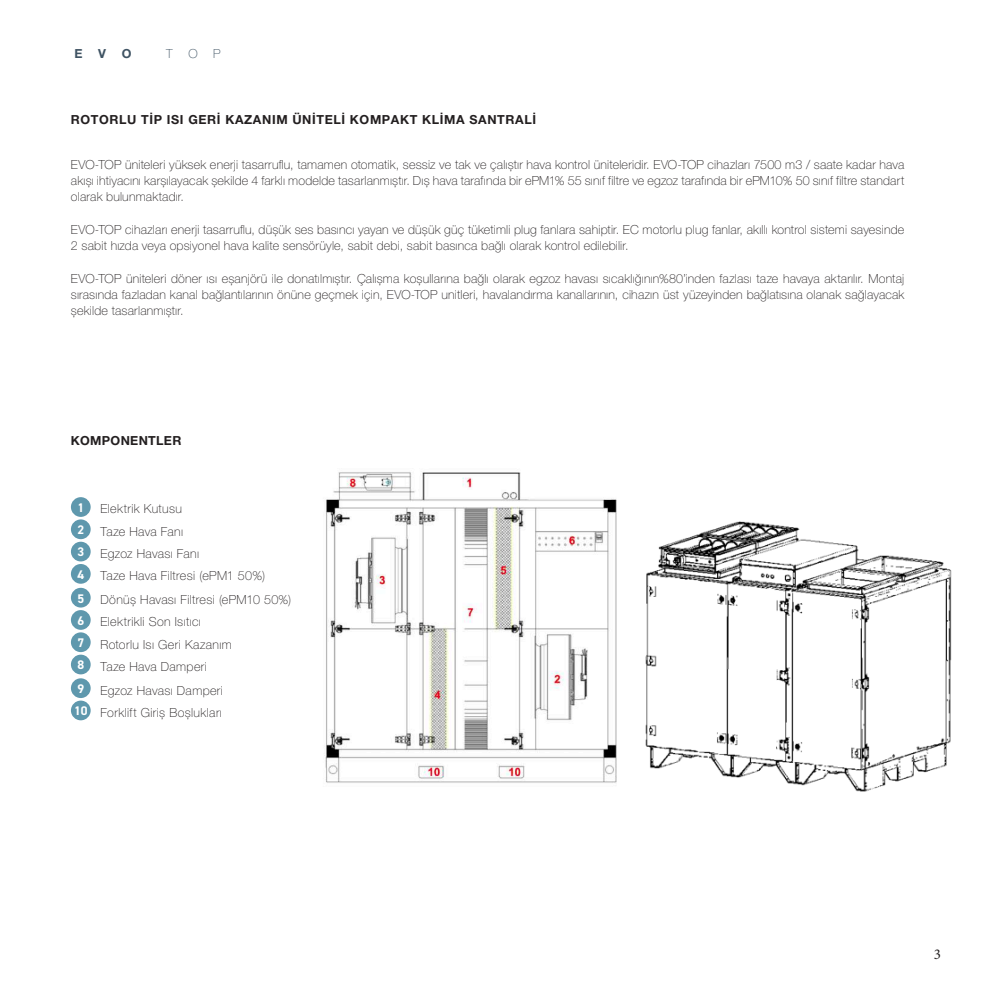
<style>
.page{position:relative;width:993px;height:993px;background:#fff}
.page>*{position:absolute;margin:0;border:0;box-sizing:border-box;transform-origin:0 0}
.t1{font:15px "Minion Pro";color:#231f20}
.t2{font:100 12.5px/16.2px "Helvetica Neue LT Pro";letter-spacing:.015em;color:#231f20;text-align:justify}
.t3{font:700 12.5px "Helvetica Neue LT Pro";letter-spacing:.05em;color:#231f20}
.t4{font:700 12.5px "Helvetica Neue LT Pro";letter-spacing:.025em;color:#231f20}
.t5{font:700 12.5px "DIN2014";color:#fff}
.t6{font:700 12.5px "Helvetica Neue LT Pro";color:#3f5363}
.t7{font:100 12.5px "Helvetica Neue LT Pro";color:#3f5363}
.s1{font-family:"DIN2014";font-weight:700;color:#fff}
</style>
<div class="page">
<div style="left:71px;top:497px;width:20px;height:19px;background:#5f98ad;border-radius:50%"></div>
<div style="left:71px;top:519px;width:20px;height:20px;background:#5f98ad;border-radius:50%"></div>
<div style="left:71px;top:541px;width:20px;height:20px;background:#5f98ad;border-radius:50%"></div>
<div style="left:71px;top:564px;width:20px;height:19px;background:#5f98ad;border-radius:50%"></div>
<div style="left:71px;top:678px;width:20px;height:19px;background:#5f98ad;border-radius:50%"></div>
<div style="left:71px;top:700px;width:20px;height:20px;background:#5f98ad;border-radius:50%"></div>
<img style="left:324px;top:472px;width:293px;height:311px">
<img style="left:645px;top:521px;width:307px;height:271px">
<div style="left:71px;top:587px;width:20px;height:20px;background:#5f98ad;border-radius:50%"></div>
<div style="left:71px;top:610px;width:20px;height:19px;background:#5f98ad;border-radius:50%"></div>
<div style="left:71px;top:632px;width:20px;height:20px;background:#5f98ad;border-radius:50%"></div>
<div style="left:71px;top:654px;width:20px;height:20px;background:#5f98ad;border-radius:50%"></div>
<p class="t6" style="left:74px;top:45px;width:10px">E</p>
<p class="t6" style="left:98px;top:45px;width:9px">V</p>
<p class="t6" style="left:122px;top:45px;width:11px">O</p>
<p class="t7" style="left:166px;top:46px;width:8px">T</p>
<p class="t7" style="left:188px;top:46px;width:11px">O</p>
<p class="t7" style="left:213px;top:46px;width:9px">P</p>
<p class="t3" style="left:71px;top:112px;width:466px">ROTORLU TİP ISI GERİ KAZANIM ÜNİTELİ KOMPAKT KLİMA SANTRALİ</p>
<p class="t2" style="left:71px;top:156px;width:834px">EVO-TOP üniteleri yüksek enerji tasarruflu, tamamen otomatik, sessiz ve tak ve çalıştır hava kontrol üniteleridir. EVO-TOP cihazları 7500 m3 / saate kadar hava akışı ihtiyacını karşılayacak şekilde 4 farklı modelde tasarlanmıştır. Dış hava tarafında bir ePM1% 55 sınıf filtre ve egzoz tarafında bir ePM10% 50 sınıf filtre standart olarak bulunmaktadır.</p>
<p class="t2" style="left:71px;top:221px;width:834px">EVO-TOP cihazları enerji tasarruflu, düşük ses basıncı yayan ve düşük güç tüketimli plug fanlara sahiptir. EC motorlu plug fanlar, akıllı kontrol sistemi sayesinde<br>2 sabit hızda veya opsiyonel hava kalite sensörüyle, sabit debi, sabit basınca bağlı olarak kontrol edilebilir.</p>
<p class="t2" style="left:71px;top:270px;width:834px">EVO-TOP üniteleri döner ısı eşanjörü ile donatılmıştır. Çalışma koşullarına bağlı olarak egzoz havası sıcaklığının%80’inden fazlası taze havaya aktarılır. Montaj sırasında fazladan kanal bağlantılarının önüne geçmek için, EVO-TOP unitleri, havalandırma kanallarının, cihazın üst yüzeyinden bağlatısına olanak sağlayacak şekilde tasarlanmıştır.</p>
<p class="t4" style="left:71px;top:433px;width:112px">KOMPONENTLER</p>
<p class="t5" style="left:77px;top:499px;width:8px">1</p>
<p class="t2" style="left:100px;top:500px;width:83px">Elektrik Kutusu</p>
<p class="t5" style="left:77px;top:521px;width:8px">2</p>
<p class="t2" style="left:100px;top:523px;width:84px">Taze Hava Fanı</p>
<p class="t5" style="left:77px;top:543px;width:8px">3</p>
<p class="t2" style="left:100px;top:545px;width:100px">Egzoz Havası Fanı</p>
<p class="t5" style="left:77px;top:566px;width:8px">4</p>
<p class="t2" style="left:100px;top:567px;width:166px">Taze Hava Filtresi (ePM1 50%)</p>
<p class="t5" style="left:77px;top:589px;width:8px">5</p>
<p class="t2" style="left:100px;top:591px;width:192px">Dönüş Havası Filtresi (ePM10 50%)</p>
<p class="t5" style="left:77px;top:612px;width:8px">6</p>
<p class="t2" style="left:100px;top:613px;width:102px">Elektrikli Son Isıtıcı</p>
<p class="t5" style="left:77px;top:634px;width:8px">7</p>
<p class="t2" style="left:100px;top:635px;width:133px">Rotorlu Isı Geri Kazanım</p>
<p class="t5" style="left:77px;top:656px;width:8px">8</p>
<p class="t2" style="left:100px;top:658px;width:108px">Taze Hava Damperi</p>
<p class="t5" style="left:77px;top:680px;width:8px">9</p>
<p class="t2" style="left:74px;top:678px;width:150px;line-height:22.2px;text-align:right">Egzoz Havası Damperi<br><span class="s1">10</span> Forklift Giriş Boşlukları</p>
<p class="t1" style="left:933px;top:943px;width:9px">3</p>
</div>
